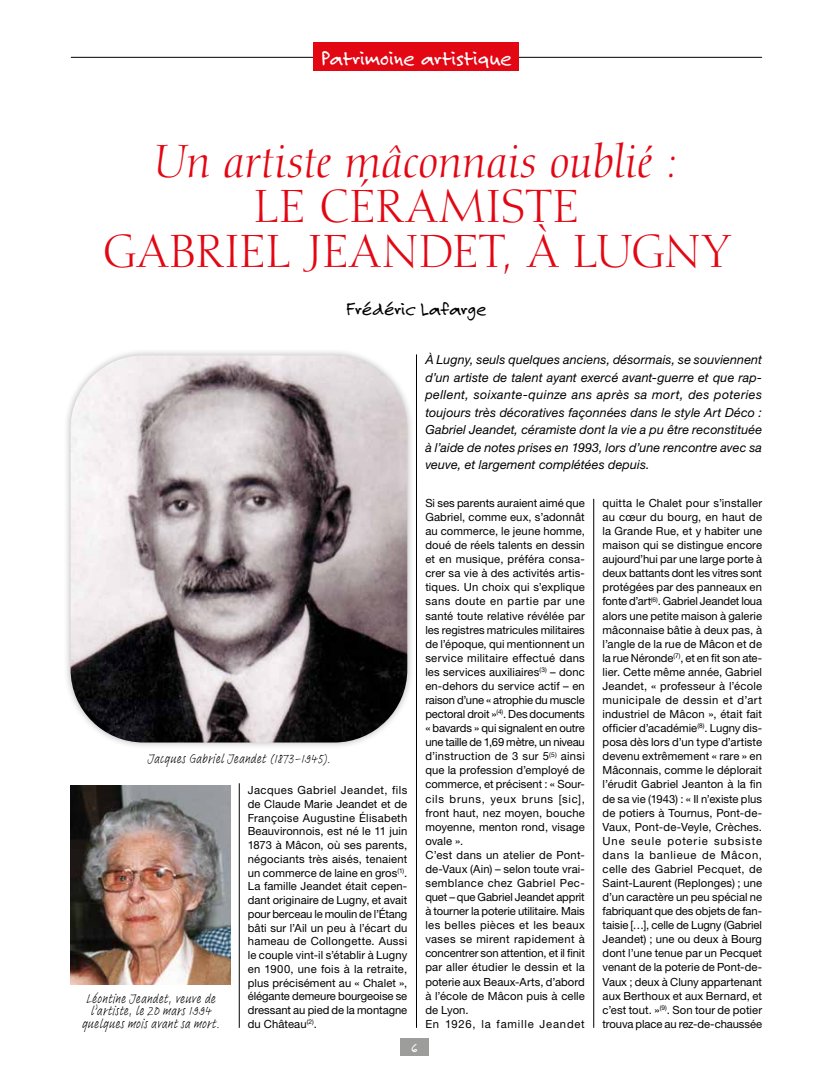
<style>
.page{position:relative;width:833px;height:1081px;background:#fff}
.page>*{position:absolute;margin:0;border:0;box-sizing:border-box;transform-origin:0 0}
.t1{font:45px/45px "Calligraphic 810 BT";letter-spacing:-.015em;color:#e30613;text-align:center}
.t2{font:italic 45px "Calligraphic 810 BT";letter-spacing:-.015em;color:#e30613}
.t3{font:22.5px "Felt Tip Roman";letter-spacing:-.005em;color:#fff}
.t4{font:20px "Felt Tip Roman";letter-spacing:-.015em;color:#000}
.t5{font:15px "Felt Tip Roman";color:#fff}
.t6{font:13.12px/12.5px "Adobe Handwriting Frank";letter-spacing:.03em;color:#000;text-align:center}
.t7{font:italic 12.5px/17.5px "Helvetica Neue LT Std";letter-spacing:.01em;color:#000;text-align:justify}
.t8{font:11.25px/14.1px "Helvetica Neue LT Std";letter-spacing:.01em;color:#000;text-align:justify}
</style>
<div class="page">
<hr style="left:71px;top:57px;width:691px;height:1px;background:#000">
<hr style="left:416px;top:354px;width:1px;height:674px;background:#000">
<hr style="left:593px;top:499px;width:1px;height:529px;background:#000">
<hr style="left:239px;top:783px;width:1px;height:245px;background:#000">
<div style="left:314px;top:43px;width:205px;height:28px;background:#e30613"></div>
<div style="left:400px;top:1038px;width:29px;height:18px;background:#9d9d9c"></div>
<div style="left:63px;top:348px;width:352px;height:402px;background:#000;opacity:.3"></div>
<img style="left:71px;top:355px;width:336px;height:387px">
<img style="left:71px;top:786px;width:159px;height:198px">
<h2 class="t3" style="left:321px;top:44px;width:192px">Patrimoine artistique</h2>
<h1 class="t2" style="left:153px;top:133px;width:528px">Un artiste mâconnais oublié :</h1>
<h1 class="t1" style="left:103px;top:184px;width:628px">LE CÉRAMISTE<br>GABRIEL JEANDET, À LUGNY</h1>
<h3 class="t4" style="left:346px;top:297px;width:142px">Frédéric Lafarge</h3>
<p class="t6" style="left:147px;top:753px;width:185px">Jacques Gabriel Jeandet (1873-1945).</p>
<p class="t6" style="left:81px;top:992px;width:140px">Léontine Jeandet, veuve de l’artiste, le 20 mars 1994 quelques mois avant sa mort.</p>
<p class="t8" style="left:248px;top:783px;width:161px;line-height:13.8px">Jacques Gabriel Jeandet, fils de Claude Marie Jeandet et de Françoise Augustine Élisabeth Beauvironnois, est né le 11 juin 1873 à Mâcon, où ses parents, négociants très aisés, tenaient un commerce de laine en gros<sup>(1)</sup>.<br>La famille Jeandet était cepen&shy;dant originaire de Lugny, et avait pour berceau le moulin de l’Étang bâti sur l’Ail un peu à l’écart du hameau de Collongette. Aussi le couple vint-il s’établir à Lugny en 1900, une fois à la retraite, plus précisément au « Chalet », élégante demeure bourgeoise se dressant au pied de la montagne du Château<sup>(2)</sup>.</p>
<p class="t7" style="left:425px;top:351px;width:338px">À Lugny, seuls quelques anciens, désormais, se souviennent d’un artiste de talent ayant exercé avant-guerre et que rap&shy;pellent, soixante-quinze ans après sa mort, des poteries toujours très décoratives façonnées dans le style Art Déco :<br>Gabriel Jeandet, céramiste dont la vie a pu être reconstituée à l’aide de notes prises en 1993, lors d’une rencontre avec sa veuve, et largement complétées depuis.</p>
<p class="t8" style="left:425px;top:496px;width:161px;text-align:left">Si ses parents auraient aimé que<br>Gabriel, comme eux, s’adonnât au commerce, le jeune homme, doué de réels talents en dessin et en musique, préféra consa&shy;crer sa vie à des activités artis&shy;tiques. Un choix qui s’explique sans doute en partie par une santé toute relative révélée par les registres matricules militaires de l’époque, qui mentionnent un service militaire effectué dans les services auxiliaires<sup>(3)</sup> – donc en-dehors du service actif – en raison d’une « atrophie du muscle pectoral droit »<sup>(4)</sup>. Des documents « bavards » qui signalent en outre une taille de 1,69 mètre, un niveau d’instruction de 3 sur 5<sup>(5)</sup> ainsi que la profession d’employé de commerce, et précisent : « Sour&shy;cils bruns, yeux bruns [sic], front haut, nez moyen, bouche moyenne, menton rond, visage ovale ».<br>C’est dans un atelier de Pont&shy;de-Vaux (Ain) – selon toute vrai&shy;semblance chez Gabriel Pec&shy;quet – que Gabriel Jeandet apprit à tourner la poterie utilitaire. Mais les belles pièces et les beaux vases se mirent rapidement à concentrer son attention, et il finit par aller étudier le dessin et la poterie aux Beaux-Arts, d’abord à l’école de Mâcon puis à celle de Lyon.<br>En 1926, la famille Jeandet</p>
<p class="t8" style="left:602px;top:496px;width:161px">quitta le Chalet pour s’installer au cœur du bourg, en haut de la Grande Rue, et y habiter une maison qui se distingue encore aujourd’hui par une large porte à deux battants dont les vitres sont protégées par des panneaux en fonte d’art<sup>(6)</sup>. Gabriel Jeandet loua alors une petite maison à galerie mâconnaise bâtie à deux pas, à l’angle de la rue de Mâcon et de la rue Néronde<sup>(7)</sup>, et en fit son ate&shy;lier. Cette même année, Gabriel Jeandet, « professeur à l’école municipale de dessin et d’art industriel de Mâcon », était fait officier d’académie<sup>(8)</sup>. Lugny dis&shy;posa dès lors d’un type d’artiste devenu extrêmement « rare » en Mâconnais, comme le déplorait l’érudit Gabriel Jeanton à la fin de sa vie (1943) : « Il n’existe plus de potiers à Tournus, Pont-de-Vaux, Pont-de-Veyle, Crèches.<br>Une seule poterie subsiste dans la banlieue de Mâcon, celle des Gabriel Pecquet, de Saint-Laurent (Replonges) ; une d’un caractère un peu spécial ne fabriquant que des objets de fan&shy;taisie […], celle de Lugny (Gabriel Jeandet) ; une ou deux à Bourg dont l’une tenue par un Pecquet venant de la poterie de Pont-de-Vaux ; deux à Cluny appartenant aux Berthoux et aux Bernard, et c’est tout. »<sup>(9)</sup>. Son tour de potier trouva place au rez-de-chaussée</p>
<h3 class="t5" style="left:411px;top:1039px;width:8px">6</h3>
</div>
